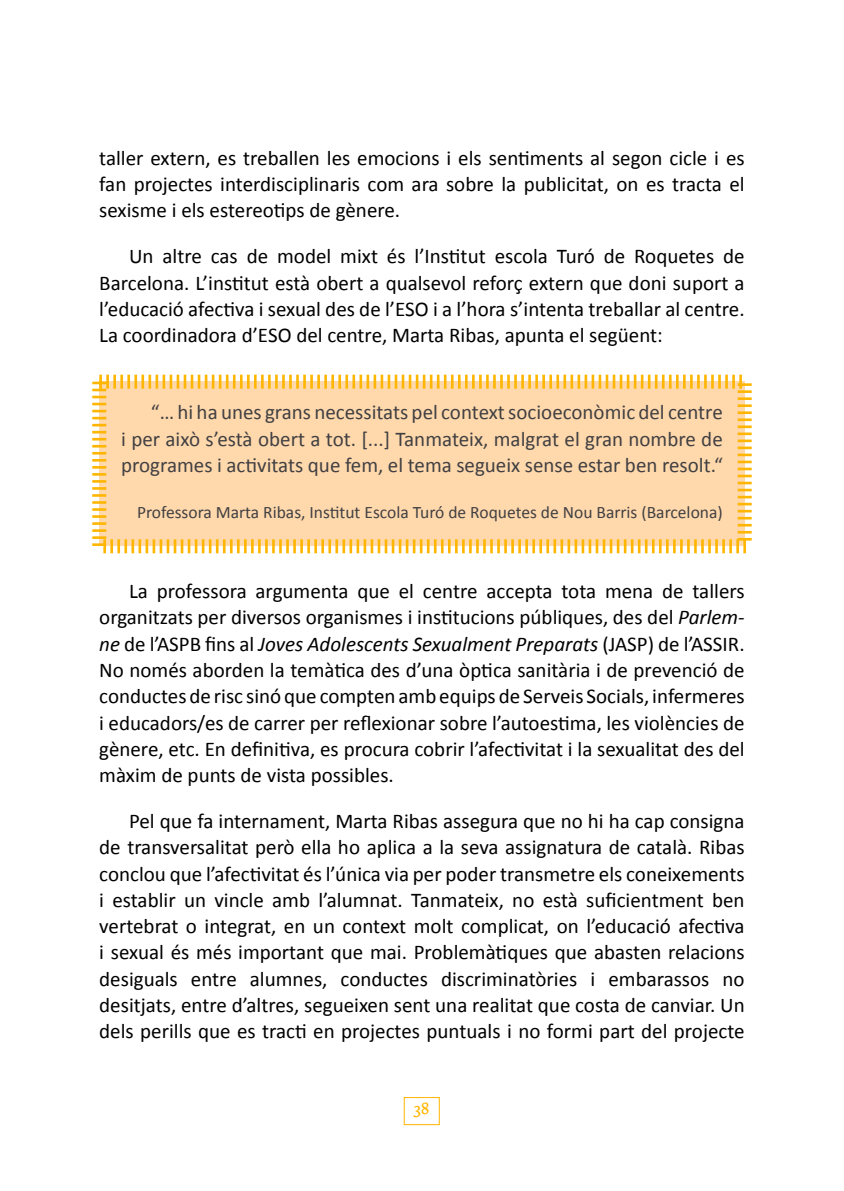
<style>
.page{position:relative;width:844px;height:1191px;background:#fff}
.page>*{position:absolute;margin:0;border:0;box-sizing:border-box;transform-origin:0 0}
.t1{font:21px/26.2px "Calibri";color:#000;text-align:justify}
.t2{font:21px/26.2px "Calibri";color:#414042;text-align:justify}
.t3{font:17.5px "Calibri";color:#414042}
.t4{font:17.5px "Dolly";color:#ffb602}
.s1{font-style:italic}
</style>
<div class="page">
<div style="left:403px;top:1097px;width:36px;height:28px;border:1px solid #ffb602"></div>
<svg style="left:92px;top:374px;width:660px;height:180px;background:#ffd8a5"></svg>
<p class="t1" style="left:99px;top:145px;width:646px">taller extern, es treballen les emocions i els sentiments al segon cicle i es fan projectes interdisciplinaris com ara sobre la publicitat, on es tracta el sexisme i els estereotips de gènere.</p>
<p class="t1" style="left:99px;top:243px;width:646px;text-indent:30px">Un altre cas de model mixt és l’Institut escola Turó de Roquetes de Barcelona. L’institut està obert a qualsevol reforç extern que doni suport a l’educació afectiva i sexual des de l’ESO i a l’hora s’intenta treballar al centre.<br>La coordinadora d’ESO del centre, Marta Ribas, apunta el següent:</p>
<p class="t2" style="left:121px;top:399px;width:603px;text-indent:30px">“… hi ha unes grans necessitats pel context socioeconòmic del centre i per això s’està obert a tot. [...] Tanmateix, malgrat el gran nombre de programes i activitats que fem, el tema segueix sense estar ben resolt.“</p>
<p class="t3" style="left:137px;top:501px;width:587px">Professora Marta Ribas, Institut Escola Turó de Roquetes de Nou Barris (Barcelona)</p>
<p class="t1" style="left:99px;top:578px;width:646px;text-indent:30px">La professora argumenta que el centre accepta tota mena de tallers organitzats per diversos organismes i institucions públiques, des del <span class="s1">Parlem&shy;ne</span> de l’ASPB fins al <span class="s1">Joves Adolescents Sexualment Preparats</span> (JASP) de l’ASSIR.<br>No només aborden la temàtica des d’una òptica sanitària i de prevenció de conductes de risc sinó que compten amb equips de Serveis Socials, infermeres i educadors/es de carrer per reflexionar sobre l’autoestima, les violències de gènere, etc. En definitiva, es procura cobrir l’afectivitat i la sexualitat des del màxim de punts de vista possibles.</p>
<p class="t1" style="left:99px;top:808px;width:646px;text-indent:30px">Pel que fa internament, Marta Ribas assegura que no hi ha cap consigna de transversalitat però ella ho aplica a la seva assignatura de català. Ribas conclou que l’afectivitat és l’única via per poder transmetre els coneixements i establir un vincle amb l’alumnat. Tanmateix, no està suficientment ben vertebrat o integrat, en un context molt complicat, on l’educació afectiva i sexual és més important que mai. Problemàtiques que abasten relacions desiguals entre alumnes, conductes discriminatòries i embarassos no desitjats, entre d’altres, segueixen sent una realitat que costa de canviar. Un dels perills que es tracti en projectes puntuals i no formi part del projecte</p>
<p class="t4" style="left:414px;top:1097px;width:17px">38</p>
</div>
